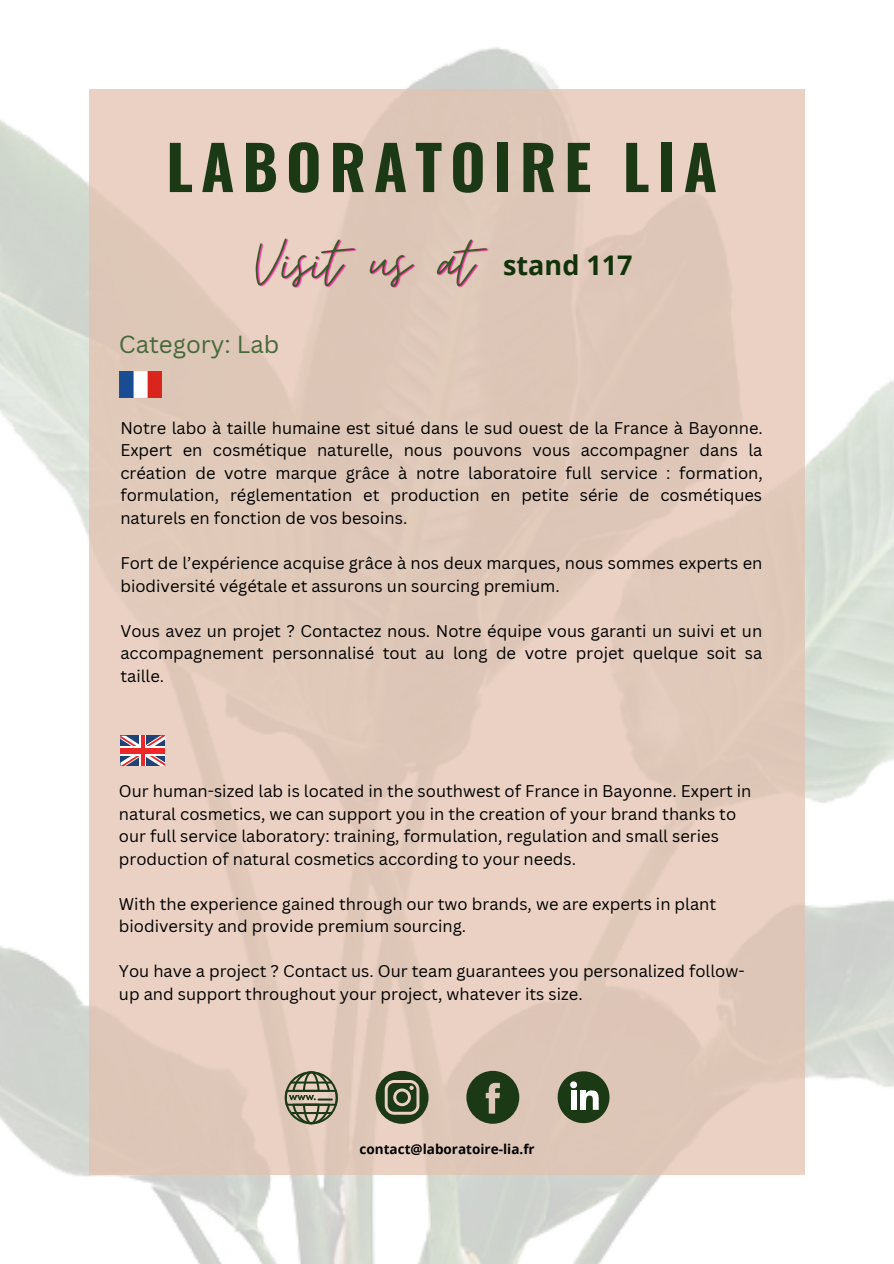
<style>
.page{position:relative;width:894px;height:1264px;background:#fff}
.page>*{position:absolute;margin:0;border:0;box-sizing:border-box;transform-origin:0 0}
.t1{font:700 60.75px "Oswald";letter-spacing:.13em;color:#1c3915}
.t2{font:700 27px "Open Sans";color:#12320a}
.t3{font:24px "Canva Sans";color:#45683a}
.t4{font:16.5px/22.5px "Canva Sans";color:#000}
.t5{font:700 13.5px "Open Sans";color:#000}
</style>
<div class="page">
<img style="left:0;top:47px;width:893px;height:1216px">
<div style="left:89px;top:89px;width:715px;height:1086px;background:#e0c9ba"></div>
<img style="left:119px;top:372px;width:42px;height:26px">
<svg style="left:120px;top:735px;width:45px;height:31px"></svg>
<svg style="left:120px;top:746px;width:45px;height:9px"></svg>
<div style="left:140px;top:735px;width:6px;height:31px;background:#fff"></div>
<div style="left:120px;top:748px;width:45px;height:5px;background:#ee2828"></div>
<hr style="left:141px;top:735px;width:4px;height:31px;background:#ee2828">
<svg style="left:285px;top:1071px;width:52px;height:53px"></svg>
<svg style="left:375px;top:1071px;width:53px;height:52px"></svg>
<svg style="left:466px;top:1070px;width:53px;height:53px"></svg>
<svg style="left:557px;top:1071px;width:52px;height:52px"></svg>
<img style="left:255px;top:238px;width:234px;height:51px">
<h1 class="t1" style="left:166px;top:119px;width:552px">LABORATOIRE LIA</h1>
<h3 class="t3" style="left:119px;top:327px;width:162px">Category: Lab</h3>
<h2 class="t2" style="left:503px;top:246px;width:131px">stand 117</h2>
<p class="t4" style="left:120px;top:416px;width:644px;text-align:justify">Notre labo à taille humaine est situé dans le sud ouest de la France à Bayonne.<br>Expert en cosmétique naturelle, nous pouvons vous accompagner dans la création de votre marque grâce à notre laboratoire full service : formation, formulation, réglementation et production en petite série de cosmétiques naturels en fonction de vos besoins.</p>
<p class="t4" style="left:120px;top:551px;width:643px">Fort de l’expérience acquise grâce à nos deux marques, nous sommes experts en biodiversité végétale et assurons un sourcing premium.</p>
<p class="t4" style="left:120px;top:619px;width:643px;text-align:justify">Vous avez un projet ? Contactez nous. Notre équipe vous garanti un suivi et un accompagnement personnalisé tout au long de votre projet quelque soit sa taille.</p>
<p class="t4" style="left:119px;top:779px;width:634px">Our human-sized lab is located in the southwest of France in Bayonne. Expert in natural cosmetics, we can support you in the creation of your brand thanks to our full service laboratory: training, formulation, regulation and small series production of natural cosmetics according to your needs.</p>
<p class="t4" style="left:119px;top:892px;width:598px">With the experience gained through our two brands, we are experts in plant biodiversity and provide premium sourcing.</p>
<p class="t4" style="left:119px;top:959px;width:627px">You have a project ? Contact us. Our team guarantees you personalized follow&shy;up and support throughout your project, whatever its size.</p>
<p class="t5" style="left:359px;top:1139px;width:177px">contact@laboratoire-lia.fr</p>
</div>
